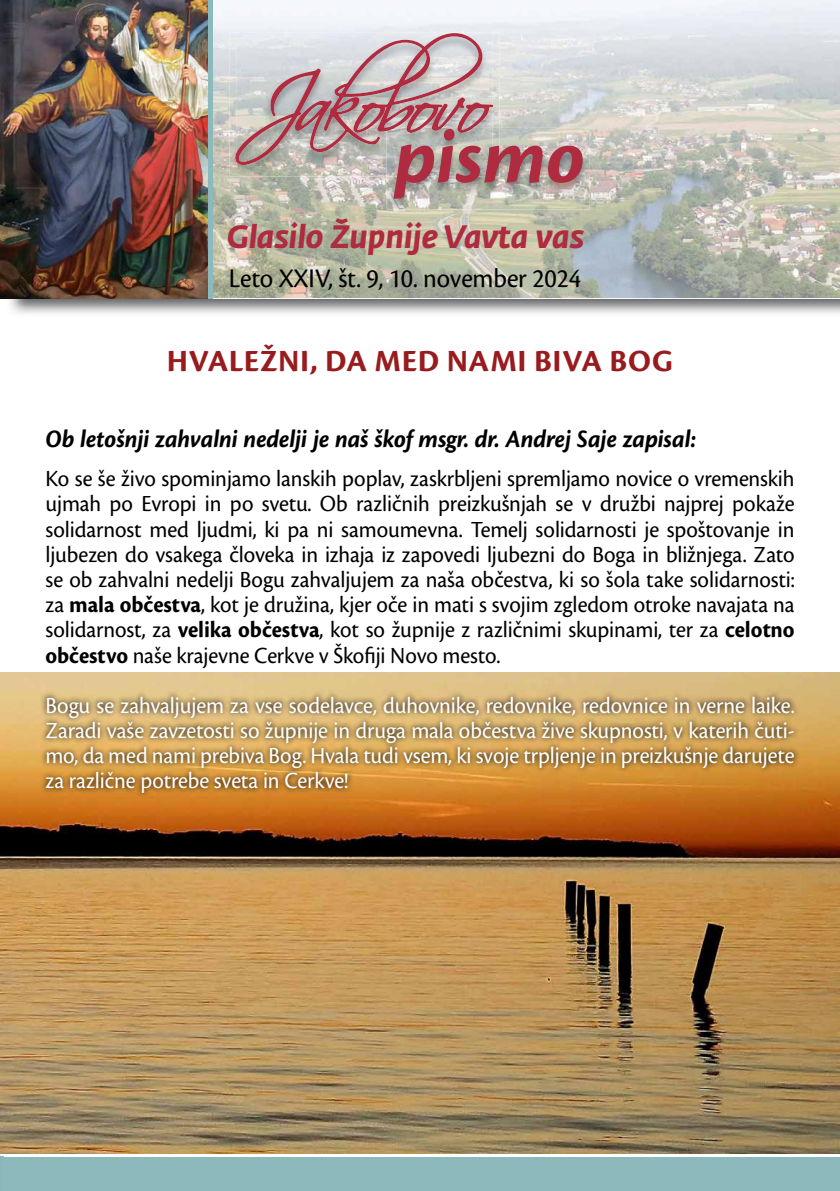
<style>
.page{position:relative;width:840px;height:1191px;background:#fff}
.page>*{position:absolute;margin:0;border:0;box-sizing:border-box;transform-origin:0 0}
.t1{font:79.8px "Scriptina";letter-spacing:-.06em;color:#ae2b40}
.t2{font:italic 700 79.8px "Cronos Pro";letter-spacing:-.005em;color:#ae2b40}
.t3{font:700 32px "Cronos Pro";letter-spacing:.02em;color:#981b1e}
.t4{font:italic 700 32px "Fedra Sans Pro";color:#ae2b40}
.t5{font:28px "Cronos Pro";letter-spacing:-.005em;color:#000;scale:.95 1}
.t6{font:italic 700 26px "Cronos Pro";letter-spacing:-.005em;color:#000;scale:.95 1}
.t7{font:24px/25.2px "Cronos Pro";letter-spacing:-.005em;color:#000;text-align:justify;scale:.95 1}
.t8{font:24px/25.2px "Cronos Pro";letter-spacing:-.005em;color:#fff;text-align:justify;scale:.95 1}
.s1{font-weight:700}
</style>
<div class="page">
<img style="left:8px;top:298px;width:831px;height:16px">
<div style="left:0;top:1157px;width:839px;height:34px;background:#8db9bc"></div>
<img style="left:0;top:0;width:839px;height:298px">
<img style="left:229px;top:32px;width:270px;height:144px">
<svg style="left:235px;top:33px;width:258px;height:132px"></svg>
<img style="left:386px;top:128px;width:203px;height:81px">
<img style="left:386px;top:128px;width:113px;height:48px">
<img style="left:386px;top:128px;width:106px;height:36px">
<img style="left:386px;top:128px;width:87px;height:5px">
<hr style="left:209px;top:0;width:4px;height:298px;background:#8db9bc">
<img style="left:0;top:673px;width:839px;height:480px">
<svg style="left:40px;top:690px;width:759px;height:108px"></svg>
<h1 class="t1" style="left:248px;top:56px;width:239px">Jakobovo</h1>
<h1 class="t2" style="left:394px;top:111px;width:192px">pismo</h1>
<h2 class="t4" style="left:227px;top:217px;width:358px">Glasilo Župnije Vavta vas</h2>
<p class="t5" style="left:229px;top:263px;width:372px">Leto XXIV, št. 9, 10. november 2024</p>
<h2 class="t3" style="left:167px;top:342px;width:507px">HVALEŽNI, DA MED NAMI BIVA BOG</h2>
<p class="t6" style="left:45px;top:424px;width:686px">Ob letošnji zahvalni nedelji je naš škof msgr. dr. Andrej Saje zapisal:</p>
<p class="t7" style="left:45px;top:466px;width:789px">Ko se še živo spominjamo lanskih poplav, zaskrbljeni spremljamo novice o vremenskih ujmah po Evropi in po svetu. Ob različnih preizkušnjah se v družbi najprej pokaže solidarnost med ljudmi, ki pa ni samoumevna. Temelj solidarnosti je spoštovanje in ljubezen do vsakega človeka in izhaja iz zapovedi ljubezni do Boga in bližnjega. Zato se ob zahvalni nedelji Bogu zahvaljujem za naša občestva, ki so šola take solidarnosti: za <span class="s1">mala občestva</span>, kot je družina, kjer oče in mati s svojim zgledom otroke navajata na solidarnost, za <span class="s1">velika občestva</span>, kot so župnije z različnimi skupinami, ter za <span class="s1">celotno občestvo</span> naše krajevne Cerkve v Škofiji Novo mesto.</p>
<p class="t8" style="left:45px;top:692px;width:789px">Bogu se zahvaljujem za vse sodelavce, duhovnike, redovnike, redovnice in verne laike.<br>Zaradi vaše zavzetosti so župnije in druga mala občestva žive skupnosti, v katerih čuti&shy;mo, da med nami prebiva Bog. Hvala tudi vsem, ki svoje trpljenje in preizkušnje darujete za različne potrebe sveta in Cerkve!</p>
</div>
